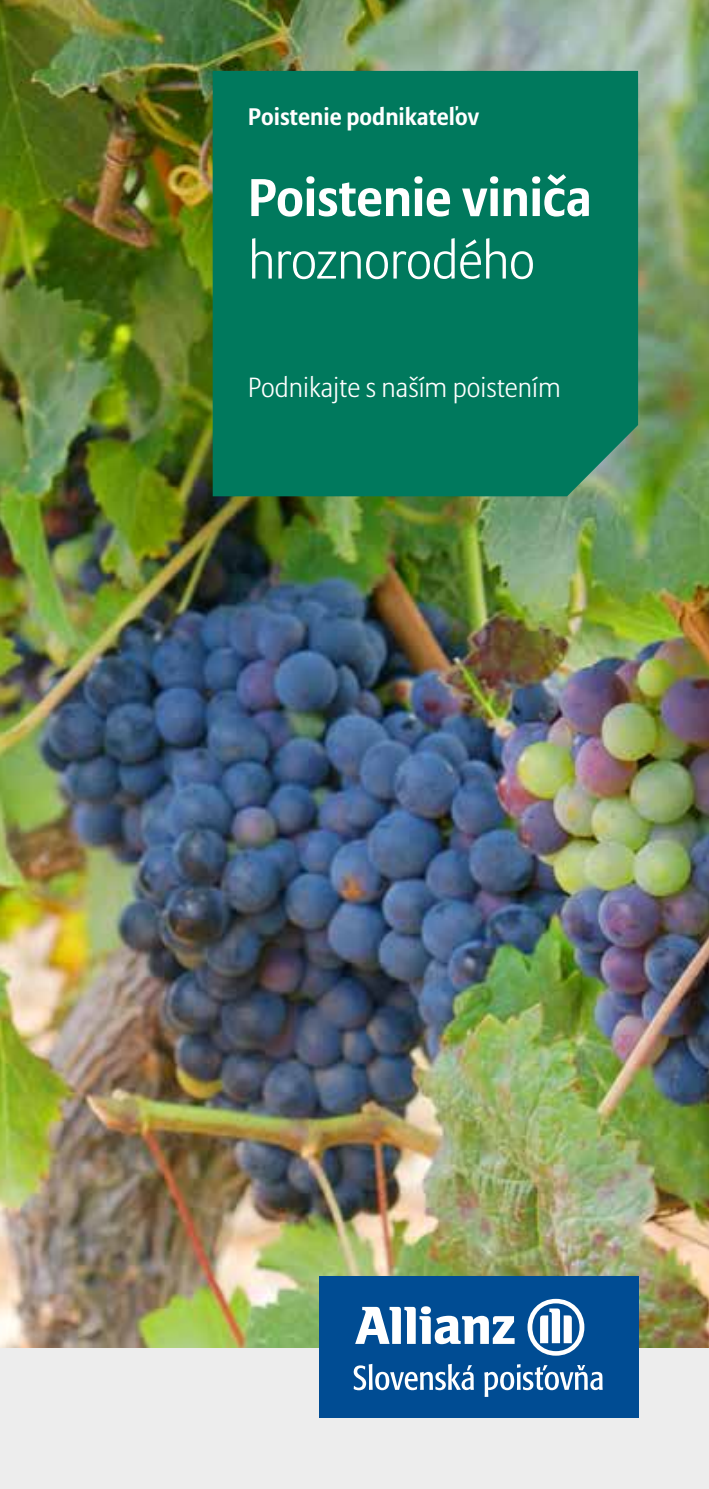
<style>
.page{position:relative;width:709px;height:1489px;background:#fff}
.page>*{position:absolute;margin:0;border:0;box-sizing:border-box;transform-origin:0 0}
.t1{font:700 52.5px "Allianz Sans";letter-spacing:-.01em;color:#fff}
.t2{font:300 52.5px "Allianz Sans";letter-spacing:-.01em;color:#fff}
.t3{font:300 27.5px "Allianz Sans";color:#fff}
.t4{font:700 23.75px "Allianz Sans";color:#fff}
</style>
<div class="page">
<div style="left:0;top:1346px;width:709px;height:142px;background:#ededed"></div>
<img style="left:0;top:0;width:709px;height:1346px">
<div style="left:319px;top:1276px;width:319px;height:141px;background:#004c93"></div>
<svg style="left:354px;top:1363px;width:120px;height:27px"></svg>
<svg style="left:484px;top:1364px;width:118px;height:32px"></svg>
<svg style="left:355px;top:1306px;width:159px;height:37px"></svg>
<svg style="left:527px;top:1298px;width:57px;height:57px"></svg>
<div style="left:213px;top:71px;width:425px;height:425px;background:#00795d"></div>
<p class="t4" style="left:248px;top:101px;width:232px">Poistenie podnikateľov</p>
<h1 class="t1" style="left:248px;top:164px;width:345px">Poistenie viniča</h1>
<h1 class="t2" style="left:248px;top:229px;width:288px">hroznorodého</h1>
<p class="t3" style="left:248px;top:371px;width:314px">Podnikajte s naším poistením</p>
</div>
